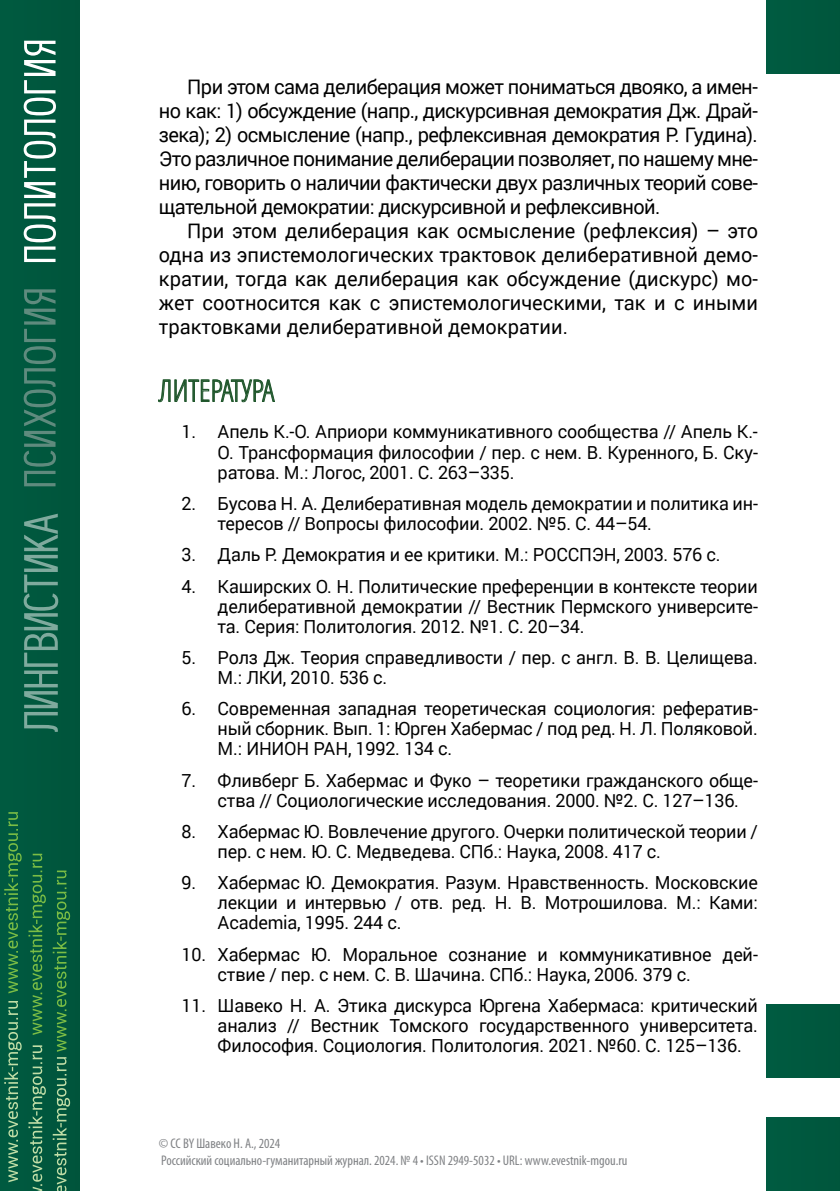
<style>
.page{position:relative;width:840px;height:1191px;background:#fff}
.page>*{position:absolute;margin:0;border:0;box-sizing:border-box;transform-origin:0 0}
.Подзаг_аннот__ключ_с{font:30px "Germano";color:#1e552a}
.Основной_текст{font:20px/24px "Roberto Sans";letter-spacing:-.025em;color:#000;text-align:justify}
.Литература{font:18px/20px "Roberto Sans";letter-spacing:-.01em;color:#000;text-align:justify}
.t1{font:condensed 14px/16.8px "Myriad Pro";color:#808285}
</style>
<div class="page">
<div style="left:0;top:0;width:79px;height:1191px;background:#00573d"></div>
<div style="left:766px;top:0;width:73px;height:74px;background:#00583f"></div>
<svg style="left:4px;top:1001px;width:18px;height:181px;background:#267454"></svg>
<svg style="left:4px;top:812px;width:18px;height:181px;background:#186d40"></svg>
<svg style="left:28px;top:853px;width:18px;height:182px;background:#186b3e"></svg>
<svg style="left:53px;top:870px;width:17px;height:181px;background:#196b3e"></svg>
<svg style="left:28px;top:1045px;width:18px;height:146px;background:#267252"></svg>
<svg style="left:53px;top:1057px;width:17px;height:134px;background:#297253"></svg>
<svg style="left:24px;top:41px;width:32px;height:221px"></svg>
<svg style="left:24px;top:289px;width:32px;height:197px;background:#216954"></svg>
<div style="left:766px;top:1004px;width:73px;height:73px;background:#00583f"></div>
<div style="left:766px;top:1117px;width:73px;height:74px;background:#00583f"></div>
<svg style="left:24px;top:513px;width:34px;height:219px;background:#307662"></svg>
<svg style="left:158px;top:379px;width:117px;height:24px"></svg>
<p class="Основной_текст" style="left:159px;top:73px;width:600px;text-indent:28px">При этом сама делиберация может пониматься двояко, а имен&shy;но как: 1) обсуждение (напр., дискурсивная демократия Дж. Драй&shy;зека); 2) осмысление (напр., рефлексивная демократия Р. Гудина).<br>Это различное понимание делиберации позволяет, по нашему мне&shy;нию, говорить о наличии фактически двух различных теорий сове&shy;щательной демократии: дискурсивной и рефлексивной.</p>
<p class="Основной_текст" style="left:159px;top:217px;width:600px;text-indent:28px">При этом делиберация как осмысление (рефлексия) – это одна из эпистемологических трактовок делиберативной демо&shy;кратии, тогда как делиберация как обсуждение (дискурс) мо&shy;жет соотносится как с эпистемологическими, так и с иными трактовками делиберативной демократии.</p>
<p class="Подзаг_аннот__ключ_с" style="left:159px;top:370px;width:117px">ЛИТЕРАТУРА</p>
<p class="Литература" style="left:217px;top:420px;width:541px;text-indent:-36px">1. Апель К.-О. Априори коммуникативного сообщества // Апель К.- О. Трансформация философии / пер. с нем. В. Куренного, Б. Ску&shy;ратова. М.: Логос, 2001. С. 263–335.</p>
<p class="Литература" style="left:217px;top:492px;width:541px;text-indent:-36px">2. Бусова Н. А. Делиберативная модель демократии и политика ин&shy;тересов // Вопросы философии. 2002. №5. С. 44–54.</p>
<p class="Литература" style="left:181px;top:543px;width:540px">3. Даль Р. Демократия и ее критики. М.: РОССПЭН, 2003. 576 с.</p>
<p class="Литература" style="left:217px;top:574px;width:541px;text-indent:-36px">4. Каширских О. Н. Политические преференции в контексте теории делиберативной демократии // Вестник Пермского университе&shy;та. Серия: Политология. 2012. №1. С. 20–34.</p>
<p class="Литература" style="left:217px;top:646px;width:541px;text-indent:-36px">5. Ролз Дж. Теория справедливости / пер. с англ. В. В. Целищева.<br>М.: ЛКИ, 2010. 536 с.</p>
<p class="Литература" style="left:217px;top:697px;width:541px;text-indent:-36px">6. Современная западная теоретическая социология: рефератив&shy;ный сборник. Вып. 1: Юрген Хабермас / под ред. Н. Л. Поляковой.<br>М.: ИНИОН РАН, 1992. 134 с.</p>
<p class="Литература" style="left:217px;top:768px;width:541px;text-indent:-36px">7. Фливберг Б. Хабермас и Фуко – теоретики гражданского обще&shy;ства // Социологические исследования. 2000. №2. С. 127–136.</p>
<p class="Литература" style="left:217px;top:820px;width:541px;text-indent:-36px">8. Хабермас Ю. Вовлечение другого. Очерки политической теории / пер. с нем. Ю. С. Медведева. СПб.: Наука, 2008. 417 с.</p>
<p class="Литература" style="left:217px;top:871px;width:541px;text-indent:-36px">9. Хабермас Ю. Демократия. Разум. Нравственность. Московские лекции и интервью / отв. ред. Н. В. Мотрошилова. М.: Ками:<br>Academia, 1995. 244 с.</p>
<p class="Литература" style="left:217px;top:942px;width:541px;text-indent:-36px">10. Хабермас Ю. Моральное сознание и коммуникативное дей&shy;ствие / пер. с нем. С. В. Шачина. СПб.: Наука, 2006. 379 с.</p>
<p class="Литература" style="left:217px;top:994px;width:541px;text-indent:-36px">11. Шавеко Н. А. Этика дискурса Юргена Хабермаса: критический анализ // Вестник Томского государственного университета.<br>Философия. Социология. Политология. 2021. №60. С. 125–136.</p>
<p class="t1" style="left:159px;top:1134px;width:469px">© CC BY Шавеко Н. А., 2024<br>Российский социально-гуманитарный журнал. 2024. № 4 • ISSN 2949-5032 • URL: www.evestnik-mgou.ru</p>
</div>
